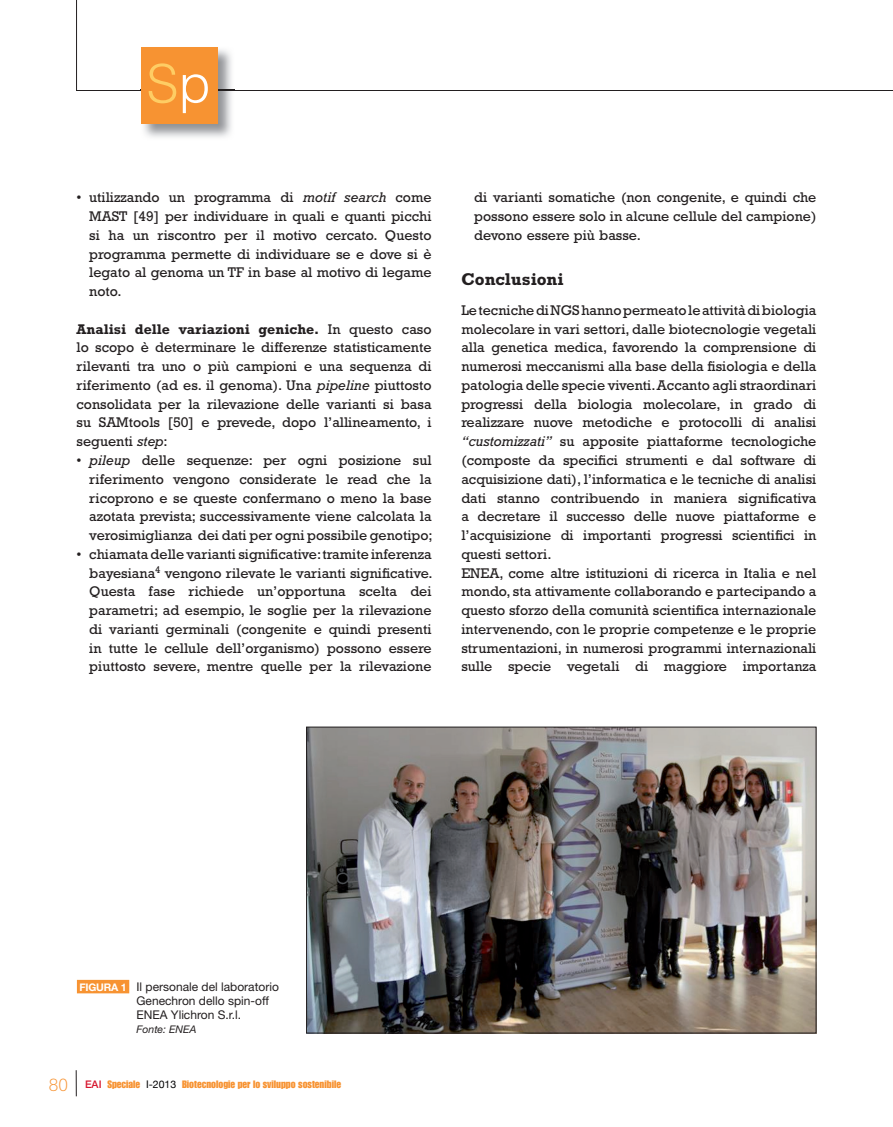
<style>
.page{position:relative;width:893px;height:1127px;background:#fff}
.page>*{position:absolute;margin:0;border:0;box-sizing:border-box;transform-origin:0 0}
.t1{font:300 52.65px "Helvetica";color:#fecd64}
.t2{font:700 17.25px "Rockwell";color:#231f20}
.t3{font:14.25px/18.8px "Rockwell";color:#231f20;text-align:justify}
.t4{font:12px/14.2px "Helvetica Neue";color:#231f20}
.t5{font:10.5px "Impact";color:#f79332}
.t6{font:italic 10.5px "Helvetica Neue";color:#231f20}
.s1{color:#fff}
.s2{font-style:italic}
.s3{font-weight:700}
.s4{font-weight:700;font-size:10.5px;color:#fff}
.s5{font-family:"Rockwell";font-weight:300;font-size:18px}
.s6{font-family:"Helvetica Neue";font-weight:500;color:#d7162e}
.s7{font-family:"Helvetica Neue";color:#000002}
</style>
<div class="page">
<hr style="left:76px;top:0;width:1px;height:90px;background:#231f20">
<hr style="left:77px;top:90px;width:816px;height:1px;background:#231f20">
<img style="left:141px;top:47px;width:93px;height:91px">
<img style="left:217px;top:90px;width:17px;height:1px">
<div style="left:141px;top:47px;width:76px;height:76px;background:#f79332"></div>
<svg style="left:76px;top:1070px;width:1px;height:26px"></svg>
<img style="left:308px;top:729px;width:506px;height:302px">
<div style="left:306px;top:727px;width:510px;height:306px;border:1px solid #231f20"></div>
<div style="left:77px;top:980px;width:52px;height:13px;background:#f79332"></div>
<h1 class="t1" style="left:146px;top:64px;width:66px">S<span class="s1">p</span></h1>
<p class="t3" style="left:89px;top:190px;width:344px;text-indent:-13px">• utilizzando un programma di <span class="s2">motif search</span> come MAST [49] per individuare in quali e quanti picchi si ha un riscontro per il motivo cercato. Questo programma permette di individuare se e dove si è legato al genoma un TF in base al motivo di legame noto.</p>
<p class="t3" style="left:77px;top:321px;width:357px"><span class="s3">Analisi delle variazioni geniche.</span> In questo caso lo scopo è determinare le differenze statisticamente rilevanti tra uno o più campioni e una sequenza di riferimento (ad es. il genoma). Una <span class="s2">pipeline</span> piuttosto consolidata per la rilevazione delle varianti si basa su SAMtools [50] e prevede, dopo l’allineamento, i seguenti <span class="s2">step</span>:</p>
<p class="t3" style="left:89px;top:452px;width:345px;text-indent:-13px">• <span class="s2">pileup</span> delle sequenze: per ogni posizione sul riferimento vengono considerate le read che la ricoprono e se queste confermano o meno la base azotata prevista; successivamente viene calcolata la verosimiglianza dei dati per ogni possibile genotipo;</p>
<p class="t3" style="left:89px;top:546px;width:345px;text-indent:-13px">• chiamata delle varianti significative: tramite inferenza bayesiana<sup>4</sup> vengono rilevate le varianti significative.<br>Questa fase richiede un’opportuna scelta dei parametri; ad esempio, le soglie per la rilevazione di varianti germinali (congenite e quindi presenti in tutte le cellule dell’organismo) possono essere piuttosto severe, mentre quelle per la rilevazione</p>
<p class="t3" style="left:474px;top:190px;width:344px">di varianti somatiche (non congenite, e quindi che possono essere solo in alcune cellule del campione) devono essere più basse.</p>
<p class="t2" style="left:461px;top:273px;width:104px">Conclusioni</p>
<p class="t3" style="left:461px;top:302px;width:357px;text-align:left">Le tecniche di NGS hanno permeato le attività di biologia molecolare in vari settori, dalle biotecnologie vegetali alla genetica medica, favorendo la comprensione di numerosi meccanismi alla base della fisiologia e della patologia delle specie viventi. Accanto agli straordinari progressi della biologia molecolare, in grado di realizzare nuove metodiche e protocolli di analisi <span class="s2">“customizzati”</span> su apposite piattaforme tecnologiche (composte da specifici strumenti e dal software di acquisizione dati), l’informatica e le tecniche di analisi dati stanno contribuendo in maniera significativa a decretare il successo delle nuove piattaforme e l’acquisizione di importanti progressi scientifici in questi settori.<br>ENEA, come altre istituzioni di ricerca in Italia e nel mondo, sta attivamente collaborando e partecipando a questo sforzo della comunità scientifica internazionale intervenendo, con le proprie competenze e le proprie strumentazioni, in numerosi programmi internazionali sulle specie vegetali di maggiore importanza</p>
<p class="t4" style="left:136px;top:980px;width:144px;text-indent:-57px"><span class="s4">FIGURA 1</span> Il personale del laboratorio<br>Genechron dello spin-off<br>ENEA Ylichron S.r.l.</p>
<p class="t6" style="left:136px;top:1026px;width:62px">Fonte: ENEA</p>
<p class="t5" style="left:49px;top:1080px;width:294px"><span class="s5">80</span> <span class="s6">EAI</span> Speciale <span class="s7">I-2013</span> Biotecnologie per lo sviluppo sostenibile</p>
</div>
